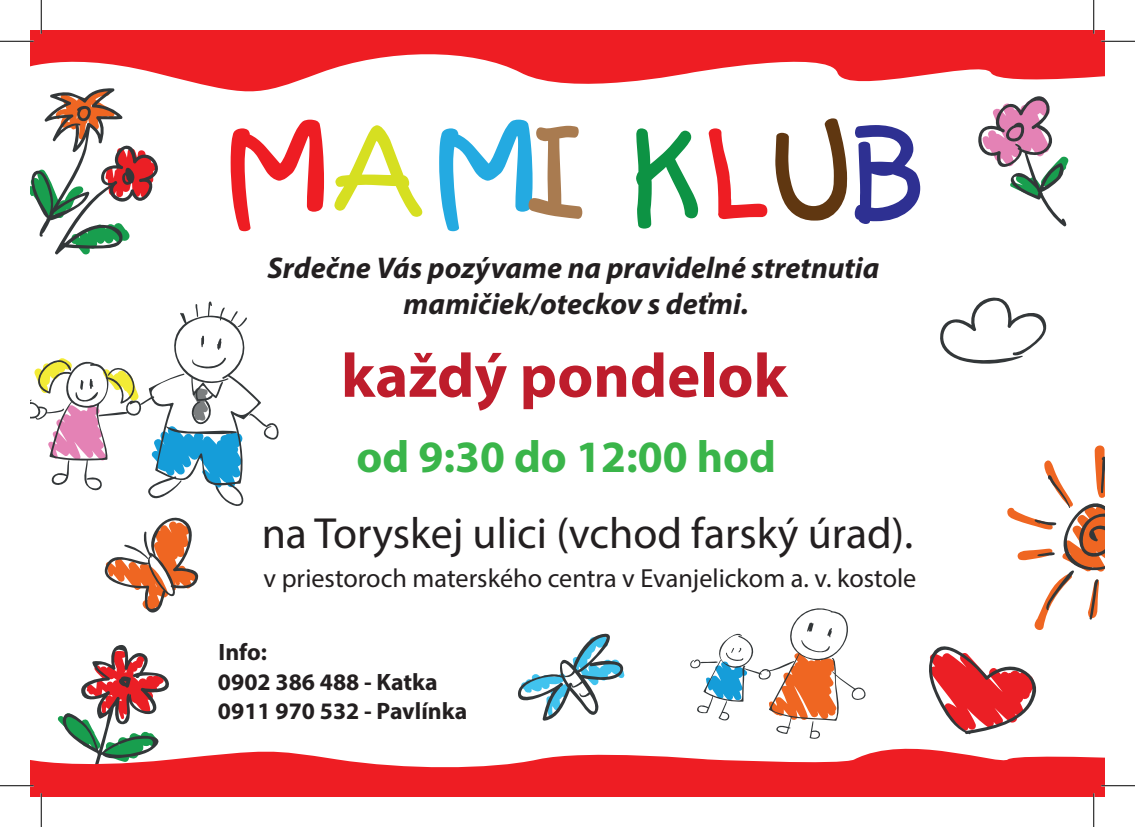
<style>
.page{position:relative;width:1135px;height:827px;background:#fff}
.page>*{position:absolute;margin:0;border:0;box-sizing:border-box;transform-origin:0 0}
.t1{font:125px "Kids";color:#ee1d23}
.t2{font:700 62.5px "Myriad Pro";color:#be1d2c}
.t3{font:700 45px "Myriad Pro";color:#3ab54a}
.t4{font:43.75px "Myriad Pro";color:#231f20}
.t5{font:italic 700 30px/36px "Myriad Pro";color:#231f20;text-align:center}
.t6{font:26.25px "Myriad Pro";color:#231f20}
.t7{font:700 23.75px/28.5px "Myriad Pro";color:#231f20}
.s1{color:#d6df21}
.s2{color:#24aae1}
.s3{color:#a97b50}
.s4{color:#0d9344}
.s5{color:#603711}
.s6{color:#2e3092}
</style>
<div class="page">
<svg style="left:690px;top:608px;width:176px;height:124px"></svg>
<svg style="left:31px;top:301px;width:248px;height:312px"></svg>
<svg style="left:929px;top:445px;width:175px;height:287px"></svg>
<svg style="left:31px;top:98px;width:127px;height:157px"></svg>
<svg style="left:978px;top:98px;width:91px;height:129px"></svg>
<svg style="left:518px;top:633px;width:107px;height:87px"></svg>
<svg style="left:57px;top:645px;width:112px;height:87px"></svg>
<svg style="left:940px;top:297px;width:107px;height:67px"></svg>
<svg style="left:31px;top:31px;width:1073px;height:67px;fill:#ee1d23"></svg>
<svg style="left:31px;top:732px;width:1073px;height:64px;fill:#ee1d23"></svg>
<hr style="left:0;top:40px;width:34px;height:2px;background:#fff">
<hr style="left:1101px;top:40px;width:34px;height:2px;background:#fff">
<hr style="left:40px;top:0;width:2px;height:34px;background:#fff">
<hr style="left:40px;top:793px;width:2px;height:34px;background:#fff">
<hr style="left:0;top:41px;width:34px;height:1px;background:#000">
<hr style="left:1101px;top:41px;width:34px;height:1px;background:#000">
<hr style="left:0;top:785px;width:34px;height:1px;background:#000">
<hr style="left:1101px;top:785px;width:34px;height:1px;background:#000">
<hr style="left:41px;top:0;width:1px;height:34px;background:#000">
<hr style="left:41px;top:793px;width:1px;height:34px;background:#000">
<hr style="left:1093px;top:0;width:1px;height:34px;background:#000">
<hr style="left:1093px;top:793px;width:1px;height:34px;background:#000">
<h1 class="t1" style="left:222px;top:87px;width:713px">M<span class="s1">A</span><span class="s2">M</span><span class="s3">I</span> <span class="s4">K</span>L<span class="s5">U</span><span class="s6">B</span></h1>
<p class="t5" style="left:267px;top:249px;width:613px">Srdečne Vás pozývame na pravidelné stretnutia mamičiek/oteckov s deťmi.</p>
<h2 class="t2" style="left:341px;top:335px;width:448px">každý pondelok</h2>
<h3 class="t3" style="left:356px;top:427px;width:421px">od 9:30 do 12:00 hod</h3>
<h3 class="t4" style="left:262px;top:507px;width:653px">na Toryskej ulici (vchod farský úrad).</h3>
<p class="t6" style="left:263px;top:561px;width:654px">v priestoroch materského centra v Evanjelickom a. v. kostole</p>
<p class="t7" style="left:218px;top:636px;width:50px">Info:</p>
<p class="t7" style="left:218px;top:667px;width:251px">0902 386 488 - Katka<br>0911 970 532 - Pavlínka</p>
</div>
